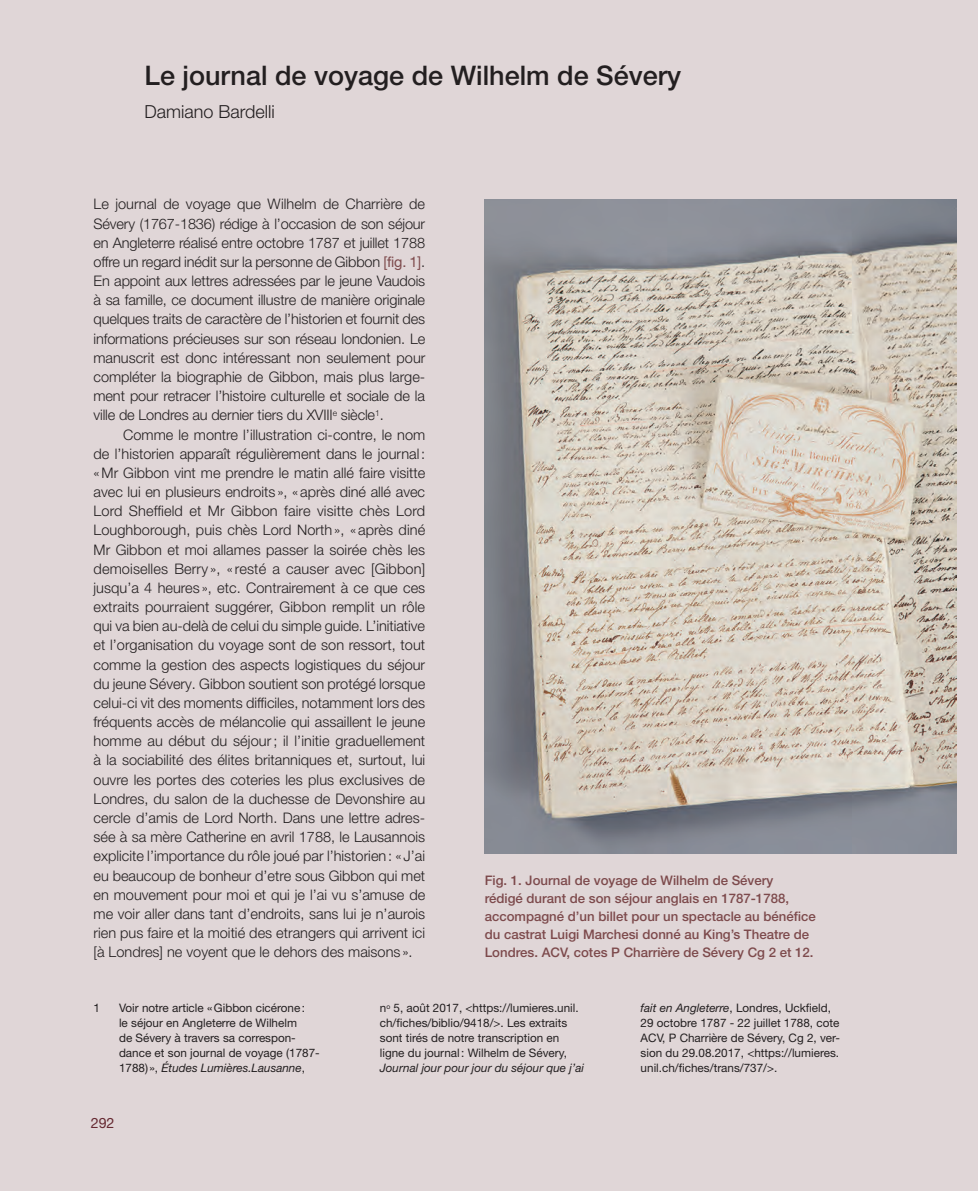
<style>
.page{position:relative;width:978px;height:1191px;background:#e0d6d7}
.page>*{position:absolute;margin:0;border:0;box-sizing:border-box;transform-origin:0 0}
.t1{font:500 27px "Helvetica Neue LT Pro";color:#231f20}
.t2{font:300 18px "Helvetica Neue LT Pro";color:#231f20}
.t3{font:300 14.55px/19.2px "Helvetica Neue LT Pro";letter-spacing:-.005em;color:#231f20;text-align:justify}
.t4{font:14.25px "Helvetica Neue LT Pro";color:#662a32}
.t5{font:500 13.2px/18px "Helvetica Neue LT Pro";color:#7d4a4c}
.t6{font:11.7px/15px "Helvetica Neue LT Pro";color:#231f20}
.t7{font:italic 11.7px "Helvetica Neue LT Pro";color:#231f20}
.s1{font-weight:400;color:#7d4a4c}
.s2{font-style:italic}
</style>
<div class="page">
<img style="left:485px;top:200px;width:472px;height:653px">
<h1 class="t1" style="left:145px;top:59px;width:538px">Le journal de voyage de Wilhelm de Sévery</h1>
<p class="t2" style="left:145px;top:101px;width:132px">Damiano Bardelli</p>
<p class="t3" style="left:94px;top:194px;width:333px">Le journal de voyage que Wilhelm de Charrière de Sévery (1767-1836) rédige à l’occasion de son séjour en Angleterre réalisé entre octobre 1787 et juillet 1788 offre un regard inédit sur la personne de Gibbon <span class="s1">[fig. 1]</span>.<br>En appoint aux lettres adressées par le jeune Vaudois à sa famille, ce document illustre de manière originale quelques traits de caractère de l’historien et fournit des informations précieuses sur son réseau londonien. Le manuscrit est donc intéressant non seulement pour compléter la biographie de Gibbon, mais plus large&shy;ment pour retracer l’histoire culturelle et sociale de la ville de Londres au dernier tiers du XVIII<sup>e</sup> siècle<sup>1</sup>.</p>
<p class="t3" style="left:94px;top:424px;width:333px;text-indent:30px">Comme le montre l’illustration ci-contre, le nom de l’historien apparaît régulièrement dans le journal: «Mr Gibbon vint me prendre le matin allé faire visitte avec lui en plusieurs endroits », «après diné allé avec Lord Sheffield et Mr Gibbon faire visitte chès Lord Loughborough, puis chès Lord North», « après diné Mr Gibbon et moi allames passer la soirée chès les demoiselles Berry », « resté a causer avec [Gibbon] jusqu’a 4 heures », etc. Contrairement à ce que ces extraits pourraient suggérer, Gibbon remplit un rôle qui va bien au-delà de celui du simple guide. L’initiative et l’organisation du voyage sont de son ressort, tout comme la gestion des aspects logistiques du séjour du jeune Sévery. Gibbon soutient son protégé lorsque celui-ci vit des moments difficiles, notamment lors des fréquents accès de mélancolie qui assaillent le jeune homme au début du séjour; il l’initie graduellement à la sociabilité des élites britanniques et, surtout, lui ouvre les portes des coteries les plus exclusives de Londres, du salon de la duchesse de Devonshire au cercle d’amis de Lord North. Dans une lettre adres&shy;sée à sa mère Catherine en avril 1788, le Lausannois explicite l’importance du rôle joué par l’historien: «J’ai eu beaucoup de bonheur d’etre sous Gibbon qui met en mouvement pour moi et qui je l’ai vu s’amuse de me voir aller dans tant d’endroits, sans lui je n’aurois rien pus faire et la moitié des etrangers qui arrivent ici [à Londres] ne voyent que le dehors des maisons ».</p>
<p class="t5" style="left:485px;top:870px;width:333px">Fig. 1. Journal de voyage de Wilhelm de Sévery<br>rédigé durant de son séjour anglais en 1787-1788, accompagné d’un billet pour un spectacle au bénéfice du castrat Luigi Marchesi donné au King’s Theatre de Londres. ACV, cotes P Charrière de Sévery Cg 2 et 12.</p>
<p class="t6" style="left:94px;top:1000px;width:8px">1</p>
<p class="t6" style="left:119px;top:1000px;width:202px">Voir notre article «Gibbon cicérone:<br>le séjour en Angleterre de Wilhelm<br>de Sévery à travers sa correspon&shy;dance et son journal de voyage (1787- 1788) », <span class="s2">Études Lumières.Lausanne</span>,</p>
<p class="t6" style="left:380px;top:1000px;width:200px">n<sup>o</sup> 5, août 2017, &lt;https://lumieres.unil. ch/fiches/biblio/9418/&gt;. Les extraits sont tirés de notre transcription en ligne du journal: Wilhelm de Sévery,</p>
<p class="t7" style="left:380px;top:1061px;width:206px">Journal jour pour jour du séjour que j’ai</p>
<p class="t4" style="left:91px;top:1113px;width:25px">292</p>
<p class="t6" style="left:641px;top:1000px;width:201px"><span class="s2">fait en Angleterre</span>, Londres, Uckfield, 29 octobre 1787 - 22 juillet 1788, cote ACV, P Charrière de Sévery, Cg 2, ver&shy;sion du 29.08.2017, &lt;https://lumieres. unil.ch/fiches/trans/737/&gt;.</p>
</div>
